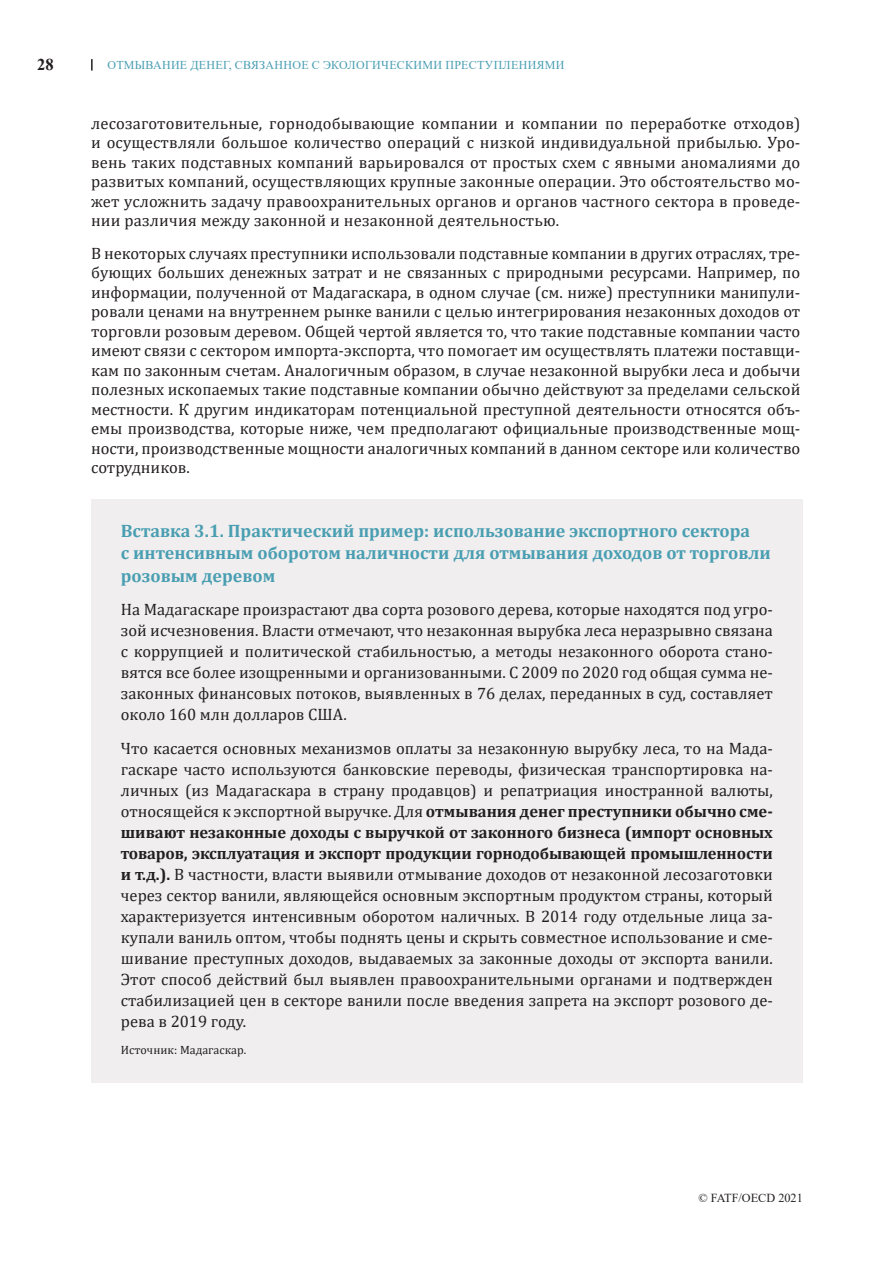
<style>
.page{position:relative;width:893px;height:1263px;background:#fff}
.page>*{position:absolute;margin:0;border:0;box-sizing:border-box;transform-origin:0 0}
.t1{font:700 18px/22.5px "Cambria";color:#499eb2}
.t2{font:16.5px/21px "Cambria";color:#231f20;text-align:justify}
.t3{font:700 16.5px "Times New Roman";color:#231f20}
.t4{font:12.3px "Times New Roman";color:#231f20}
.t5{font:12px "Times New Roman";letter-spacing:.025em;color:#499eb2}
.t6{font:12px "Cambria";color:#231f20}
.s1{font-weight:700}
</style>
<div class="page">
<svg style="left:91px;top:59px;width:2px;height:12px"></svg>
<div style="left:91px;top:500px;width:712px;height:583px;background:#f0eeee"></div>
<p class="t3" style="left:37px;top:53px;width:18px">28</p>
<p class="t5" style="left:107px;top:57px;width:459px">ОТМЫВАНИЕ ДЕНЕГ, СВЯЗАННОЕ С ЭКОЛОГИЧЕСКИМИ ПРЕСТУПЛЕНИЯМИ</p>
<p class="t2" style="left:91px;top:113px;width:711px;line-height:19.5px">лесозаготовительные, горнодобывающие компании и компании по переработке отходов) и осуществляли большое количество операций с низкой индивидуальной прибылью. Уро&shy;вень таких подставных компаний варьировался от простых схем с явными аномалиями до развитых компаний, осуществляющих крупные законные операции. Это обстоятельство мо&shy;жет усложнить задачу правоохранительных органов и органов частного сектора в проведе&shy;нии различия между законной и незаконной деятельностью.</p>
<p class="t2" style="left:91px;top:243px;width:711px;line-height:19.5px">В некоторых случаях преступники использовали подставные компании в других отраслях, тре&shy;бующих больших денежных затрат и не связанных с природными ресурсами. Например, по информации, полученной от Мадагаскара, в одном случае (см. ниже) преступники манипули&shy;ровали ценами на внутреннем рынке ванили с целью интегрирования незаконных доходов от торговли розовым деревом. Общей чертой является то, что такие подставные компании часто имеют связи с сектором импорта-экспорта, что помогает им осуществлять платежи поставщи&shy;кам по законным счетам. Аналогичным образом, в случае незаконной вырубки леса и добычи полезных ископаемых такие подставные компании обычно действуют за пределами сельской местности. К другим индикаторам потенциальной преступной деятельности относятся объ&shy;емы производства, которые ниже, чем предполагают официальные производственные мощ&shy;ности, производственные мощности аналогичных компаний в данном секторе или количество сотрудников.</p>
<p class="t1" style="left:121px;top:519px;width:651px">Вставка 3.1. Практический пример: использование экспортного сектора<br>с интенсивным оборотом наличности для отмывания доходов от торговли розовым деревом</p>
<p class="t2" style="left:121px;top:599px;width:654px">На Мадагаскаре произрастают два сорта розового дерева, которые находятся под угро&shy;зой исчезновения. Власти отмечают, что незаконная вырубка леса неразрывно связана с коррупцией и политической стабильностью, а методы незаконного оборота стано&shy;вятся все более изощренными и организованными. С 2009 по 2020 год общая сумма не&shy;законных финансовых потоков, выявленных в 76 делах, переданных в суд, составляет около 160 млн долларов США.</p>
<p class="t2" style="left:121px;top:738px;width:654px">Что касается основных механизмов оплаты за незаконную вырубку леса, то на Мада&shy;гаскаре часто используются банковские переводы, физическая транспортировка на&shy;личных (из Мадагаскара в страну продавцов) и репатриация иностранной валюты, относящейся к экспортной выручке. Для <span class="s1">отмывания денег преступники обычно сме&shy;шивают незаконные доходы с выручкой от законного бизнеса (импорт основных товаров, эксплуатация и экспорт продукции горнодобывающей промышленности и т.д.).</span> В частности, власти выявили отмывание доходов от незаконной лесозаготовки через сектор ванили, являющейся основным экспортным продуктом страны, который характеризуется интенсивным оборотом наличных. В 2014 году отдельные лица за&shy;купали ваниль оптом, чтобы поднять цены и скрыть совместное использование и сме&shy;шивание преступных доходов, выдаваемых за законные доходы от экспорта ванили.<br>Этот способ действий был выявлен правоохранительными органами и подтвержден стабилизацией цен в секторе ванили после введения запрета на экспорт розового де&shy;рева в 2019 году.</p>
<p class="t6" style="left:121px;top:1043px;width:127px">Источник: Мадагаскар.</p>
<p class="t4" style="left:698px;top:1189px;width:106px">© FATF/OECD 2021</p>
</div>
